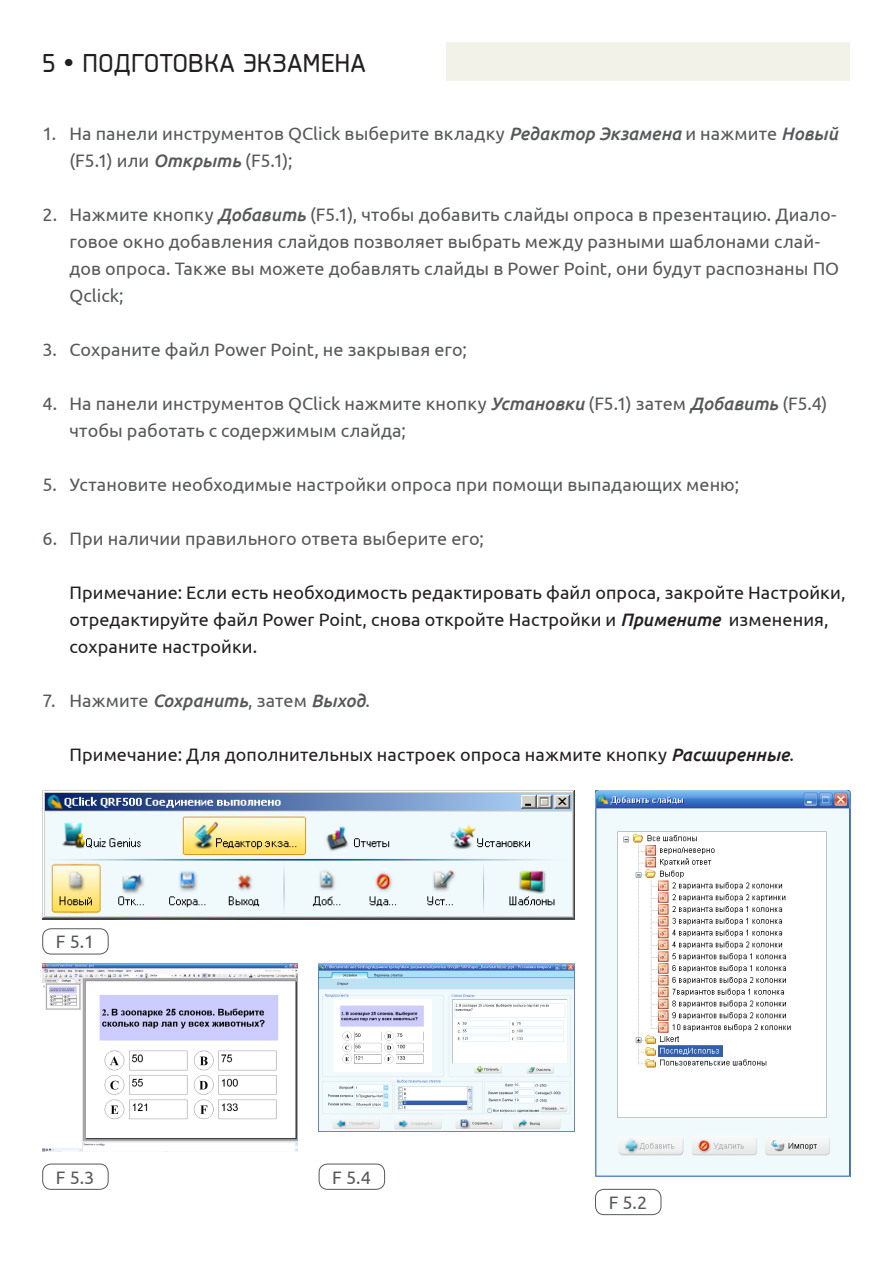
<style>
.page{position:relative;width:893px;height:1263px;background:#fff}
.page>*{position:absolute;margin:0;border:0;box-sizing:border-box;transform-origin:0 0}
.t1{font:27px "PF Isotext Pro";letter-spacing:.02em;color:#231f20}
.t2{font:18px/27px "Ubuntu";letter-spacing:.005em;color:#57585a}
.t3{font:18px/27px "Ubuntu";letter-spacing:.005em;color:#231f20}
.s1{font-family:"Bebas Neue Cyrillic"}
.s2{font-weight:500;font-style:italic}
</style>
<div class="page">
<div style="left:446px;top:43px;width:404px;height:38px;background:#f2f2e9"></div>
<img style="left:43px;top:791px;width:531px;height:128px">
<img style="left:595px;top:791px;width:255px;height:386px">
<img style="left:43px;top:963px;width:255px;height:189px">
<img style="left:319px;top:963px;width:255px;height:169px">
<div style="left:43px;top:928px;width:65px;height:26px;border:1px solid #57585a;border-radius:9px"></div>
<div style="left:43px;top:1164px;width:65px;height:25px;border:1px solid #57585a;border-radius:9px"></div>
<div style="left:319px;top:1164px;width:66px;height:25px;border:1px solid #57585a;border-radius:9px"></div>
<div style="left:595px;top:1189px;width:66px;height:26px;border:1px solid #57585a;border-radius:9px"></div>
<p class="t1" style="left:43px;top:47px;width:325px">5 <span class="s1">•</span> ПОДГОТОВКА ЭКЗАМЕНА</p>
<p class="t2" style="left:70px;top:119px;width:770px;text-indent:-27px">1. На панели инструментов QClick выберите вкладку <span class="s2">Редактор Экзамена</span> и нажмите <span class="s2">Новый </span>(F5.1) или <span class="s2">Открыть</span> (F5.1);</p>
<p class="t2" style="left:70px;top:200px;width:771px;text-indent:-27px">2. Нажмите кнопку <span class="s2">Добавить</span> (F5.1), чтобы добавить слайды опроса в презентацию. Диало&shy;говое окно добавления слайдов позволяет выбрать между разными шаблонами слай&shy;дов опроса. Также вы можете добавлять слайды в Power Point, они будут распознаны ПО Qclick;</p>
<p class="t2" style="left:43px;top:335px;width:426px">3. Сохраните файл Power Point, не закрывая его;</p>
<p class="t2" style="left:70px;top:389px;width:759px;text-indent:-27px">4. На панели инструментов QСlick нажмите кнопку <span class="s2">Установки</span> (F5.1) затем <span class="s2">Добавить</span> (F5.4) чтобы работать с содержимым слайда;</p>
<p class="t2" style="left:43px;top:470px;width:698px">5. Установите необходимые настройки опроса при помощи выпадающих меню;</p>
<p class="t2" style="left:43px;top:524px;width:443px">6. При наличии правильного ответа выберите его;</p>
<p class="t3" style="left:70px;top:578px;width:777px">Примечание: Если есть необходимость редактировать файл опроса, закройте Настройки, отредактируйте файл Power Point, снова откройте Настройки и <span class="s2">Примените</span> изменения, сохраните настройки.</p>
<p class="t2" style="left:43px;top:686px;width:329px">7. Нажмите <span class="s2">Сохранить</span>, затем <span class="s2">Выход</span>.</p>
<p class="t3" style="left:70px;top:740px;width:726px">Примечание: Для дополнительных настроек опроса нажмите кнопку <span class="s2">Расширенные</span>.</p>
<p class="t2" style="left:56px;top:928px;width:40px">F 5.1</p>
<p class="t2" style="left:56px;top:1163px;width:40px">F 5.3</p>
<p class="t2" style="left:332px;top:1163px;width:40px">F 5.4</p>
<p class="t2" style="left:609px;top:1188px;width:40px">F 5.2</p>
</div>
